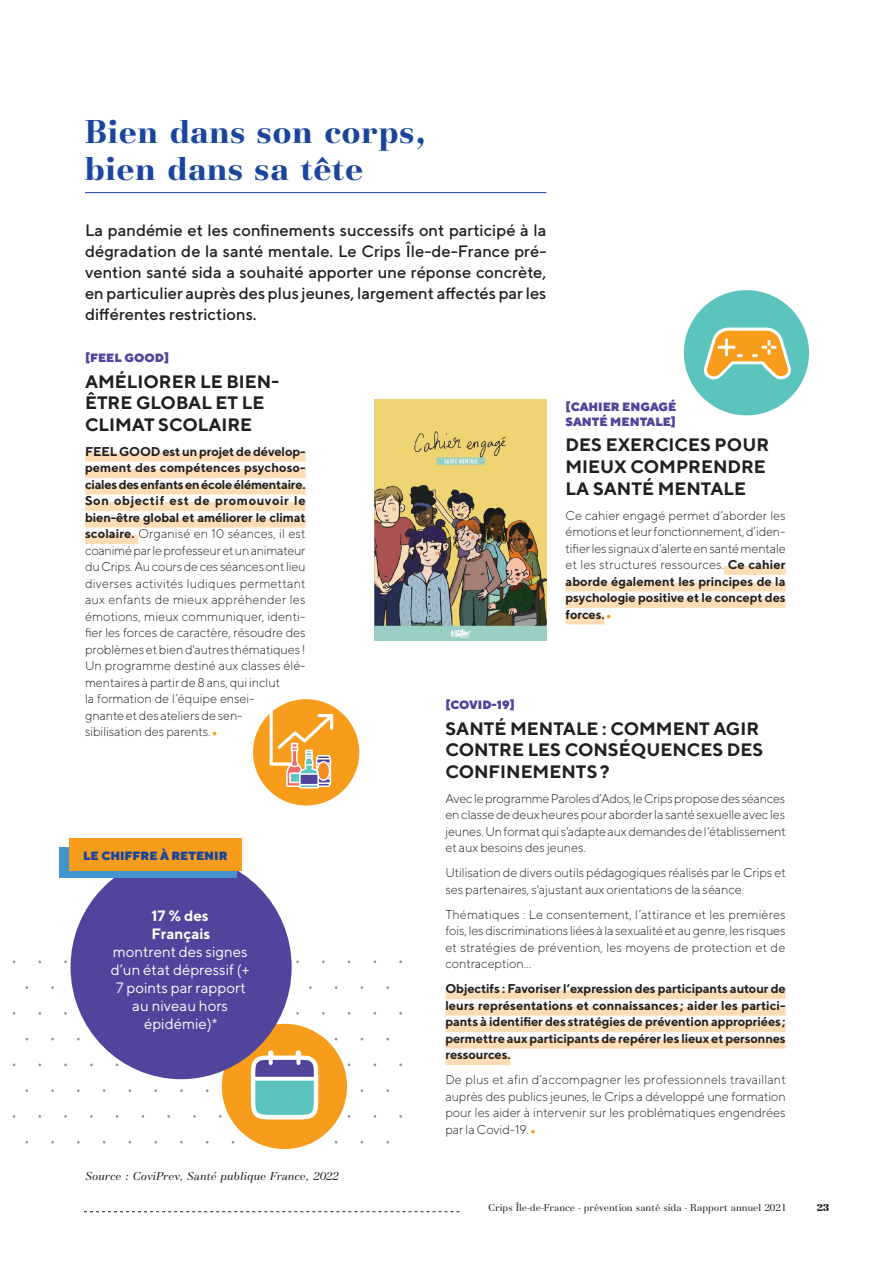
<style>
.page{position:relative;width:893px;height:1263px;background:#fff}
.page>*{position:absolute;margin:0;border:0;box-sizing:border-box;transform-origin:0 0}
.TITRE_1{font:700 34.5px/36.8px "Basilia";letter-spacing:.02em;color:#1a459c}
.Titre_article{font:700 18px/21.6px "TT Norms";color:#231f20}
.Chapo_sous_le_titre{font:500 16.5px/21px "TT Norms";color:#231f20;text-align:justify}
.Chiffrés_clés_texte{font:15px/18px "TT Norms";color:#fff;text-align:center}
.Texte_courant{font:300 12.75px/16.5px "TT Norms";letter-spacing:-.01em;color:#231f20;text-align:justify}
.Texte_courant-2{font:700 12.75px/16.5px "TT Norms";letter-spacing:-.01em;color:#231f20;text-align:justify}
.Surtitre{font:900 12px/14.4px "TT Norms";color:#51449c}
.Texte_courant_encert{font:italic 12px "Basilia";letter-spacing:.005em;color:#231f20}
.Surtitre-2{font:900 12px "TT Norms";color:#1a459c}
.t1{font:10.5px "Basilia";color:#231f20}
.t2{font:900 10.5px "Basilia";color:#231f20}
.s1{font-weight:700}
.s2{font-size:22.5px;color:#f89c1c}
</style>
<div class="page">
<svg style="left:84px;top:1211px;width:376px;height:1px"></svg>
<hr style="left:85px;top:192px;width:461px;height:1px;background:#1a459c">
<div style="left:724px;top:566px;width:62px;height:9px;background:#feddb4"></div>
<div style="left:566px;top:582px;width:220px;height:9px;background:#feddb4"></div>
<div style="left:566px;top:599px;width:220px;height:9px;background:#feddb4"></div>
<div style="left:566px;top:615px;width:38px;height:9px;background:#feddb4"></div>
<div style="left:253px;top:699px;width:106px;height:106px;background:#f89c1c;border-radius:50%"></div>
<svg style="left:270px;top:699px;width:63px;height:89px"></svg>
<div style="left:85px;top:452px;width:221px;height:9px;background:#feddb4"></div>
<div style="left:85px;top:469px;width:221px;height:9px;background:#feddb4"></div>
<div style="left:85px;top:485px;width:221px;height:9px;background:#feddb4"></div>
<div style="left:85px;top:502px;width:221px;height:9px;background:#feddb4"></div>
<div style="left:85px;top:518px;width:221px;height:9px;background:#feddb4"></div>
<div style="left:85px;top:535px;width:53px;height:9px;background:#feddb4"></div>
<div style="left:445px;top:990px;width:341px;height:9px;background:#feddb4"></div>
<div style="left:445px;top:1007px;width:341px;height:9px;background:#feddb4"></div>
<div style="left:445px;top:1023px;width:341px;height:9px;background:#feddb4"></div>
<div style="left:445px;top:1040px;width:341px;height:9px;background:#feddb4"></div>
<div style="left:445px;top:1056px;width:66px;height:9px;background:#feddb4"></div>
<div style="left:684px;top:290px;width:125px;height:125px;background:#5ac4bd;border-radius:50%"></div>
<svg style="left:704px;top:328px;width:87px;height:51px"></svg>
<img style="left:375px;top:399px;width:171px;height:242px">
<div style="left:222px;top:1024px;width:125px;height:125px;background:#f89c1c;border-radius:50%"></div>
<svg style="left:245px;top:1048px;width:74px;height:72px"></svg>
<div style="left:71px;top:855px;width:221px;height:224px;background:#51449c;border-radius:50%"></div>
<div style="left:60px;top:848px;width:177px;height:30px;background:#4194d0"></div>
<div style="left:69px;top:838px;width:173px;height:33px;background:#f89c1c"></div>
<p class="TITRE_1" style="left:85px;top:114px;width:342px">Bien dans son corps, bien dans sa tête</p>
<p class="Chapo_sous_le_titre" style="left:85px;top:219px;width:463px">La pandémie et les confinements successifs ont participé à la dégradation de la santé mentale. Le Crips Île-de-France pré&shy;vention santé sida a souhaité apporter une réponse concrète, en particulier auprès des plus jeunes, largement affectés par les différentes restrictions.</p>
<p class="Surtitre" style="left:85px;top:350px;width:86px">[FEEL GOOD]</p>
<p class="Titre_article" style="left:85px;top:370px;width:196px">AMÉLIORER LE BIEN-<br>ÊTRE GLOBAL ET LE<br>CLIMAT SCOLAIRE</p>
<p class="Texte_courant" style="left:85px;top:443px;width:222px;text-align:left"><span class="s1">FEEL GOOD est un projet de dévelop&shy;pement des compétences psychoso&shy;ciales des enfants en école élémentaire.<br>Son objectif est de promouvoir le bien-être global et améliorer le climat scolaire.</span> Organisé en 10 séances, il est coanimé par le professeur et un animateur du Crips. Au cours de ces séances ont lieu diverses activités ludiques permettant aux enfants de mieux appréhender les émotions, mieux communiquer, identi&shy;fier les forces de caractère, résoudre des problèmes et bien d'autres thématiques !<br>Un programme destiné aux classes élé&shy;mentaires à partir de 8 ans, qui inclut<br>la formation de l’équipe ensei-<br>gnante et des ateliers de sen-<br>sibilisation des parents.<span class="s2">•</span></p>
<p class="Surtitre-2" style="left:83px;top:848px;width:146px">LE CHIFFRE À RETENIR</p>
<p class="Chiffrés_clés_texte" style="left:111px;top:906px;width:140px"><span class="s1">17 % des<br>Français<br></span>montrent des signes d’un état dépressif (+<br>7 points par rapport au niveau hors épidémie)*</p>
<p class="Texte_courant_encert" style="left:85px;top:1169px;width:255px">Source : CoviPrev, Santé publique France, 2022</p>
<p class="Surtitre" style="left:566px;top:399px;width:112px">[CAHIER ENGAGÉ<br>SANTÉ MENTALE]</p>
<p class="Titre_article" style="left:566px;top:434px;width:205px">DES EXERCICES POUR<br>MIEUX COMPRENDRE<br>LA SANTÉ MENTALE</p>
<p class="Texte_courant" style="left:566px;top:507px;width:222px">Ce cahier engagé permet d’aborder les émotions et leur fonctionnement, d’iden&shy;tifier les signaux d’alerte en santé mentale et les structures ressources. <span class="s1">Ce cahier aborde également les principes de la psychologie positive et le concept des forces.</span><span class="s2">•</span></p>
<p class="Surtitre" style="left:445px;top:697px;width:71px">[COVID-19]</p>
<p class="Titre_article" style="left:445px;top:717px;width:319px">SANTÉ MENTALE : COMMENT AGIR<br>CONTRE LES CONSÉQUENCES DES<br>CONFINEMENTS?</p>
<p class="Texte_courant" style="left:445px;top:790px;width:342px">Avec le programme Paroles d’Ados, le Crips propose des séances en classe de deux heures pour aborder la santé sexuelle avec les jeunes. Un format qui s'adapte aux demandes de l'établissement et aux besoins des jeunes.</p>
<p class="Texte_courant" style="left:445px;top:864px;width:342px">Utilisation de divers outils pédagogiques réalisés par le Crips et ses partenaires, s'ajustant aux orientations de la séance.</p>
<p class="Texte_courant" style="left:445px;top:906px;width:342px">Thématiques : Le consentement, l’attirance et les premières fois, les discriminations liées à la sexualité et au genre, les risques et stratégies de prévention, les moyens de protection et de contraception…</p>
<p class="Texte_courant-2" style="left:445px;top:980px;width:342px">Objectifs : Favoriser l’expression des participants autour de leurs représentations et connaissances ; aider les partici&shy;pants à identifier des stratégies de prévention appropriées; permettre aux participants de repérer les lieux et personnes ressources.</p>
<p class="Texte_courant" style="left:445px;top:1071px;width:342px">De plus et afin d’accompagner les professionnels travaillant auprès des publics jeunes, le Crips a développé une formation pour les aider à intervenir sur les problématiques engendrées par la Covid-19.<span class="s2">•</span></p>
<p class="t1" style="left:488px;top:1201px;width:300px">Crips Île-de-France - prévention santé sida - Rapport annuel 2021</p>
<p class="t2" style="left:817px;top:1201px;width:14px">23</p>
</div>
